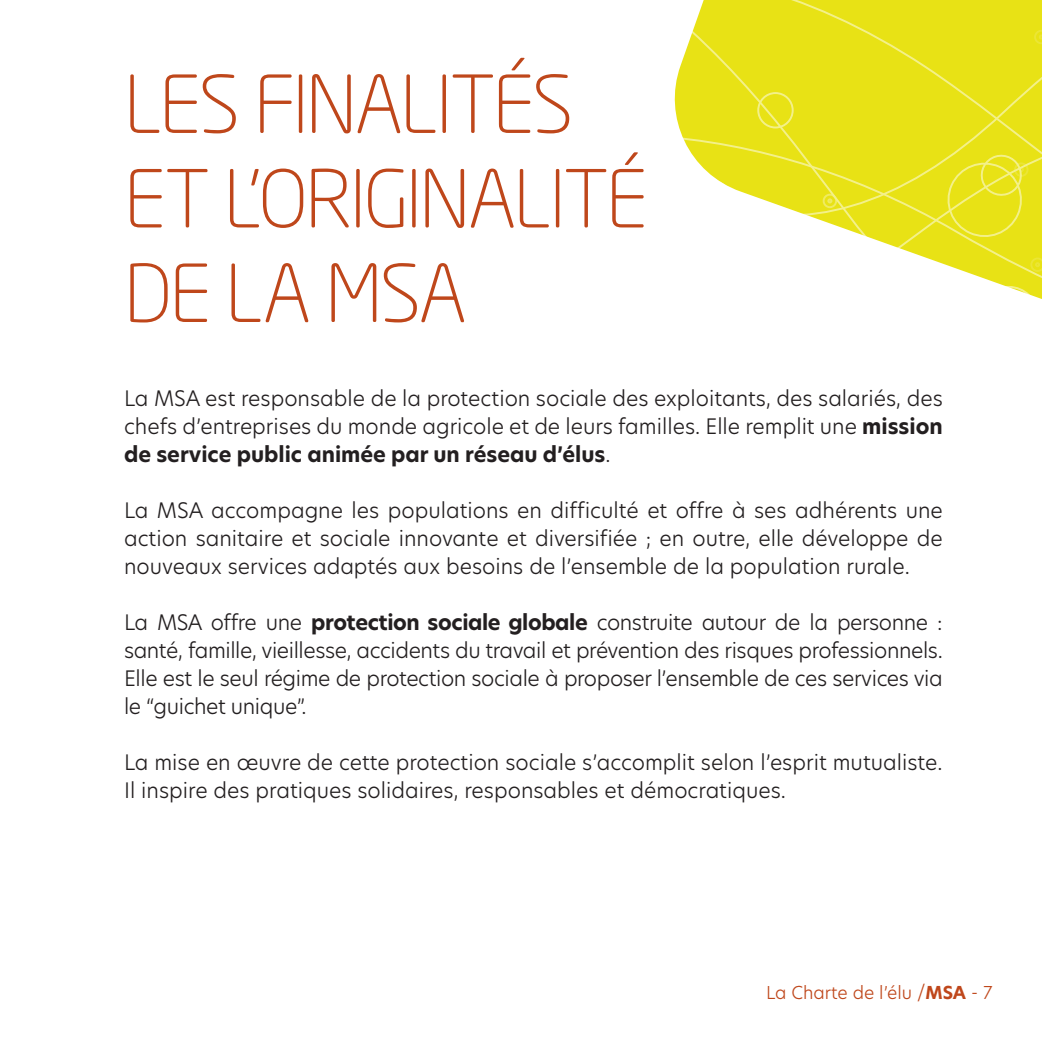
<style>
.page{position:relative;width:1042px;height:1042px;background:#fff}
.page>*{position:absolute;margin:0;border:0;box-sizing:border-box;transform-origin:0 0}
.GROS_TITRE{font:300 78.75px/94.5px "Neo Sans Std";letter-spacing:-.035em;color:#bf471b}
.texte{font:300 21px/28px "Hero New";letter-spacing:-.02em;color:#231f20}
.textelight{font:300 21px/28px "Hero New";color:#231f20;text-align:justify}
.texte-2{font:300 21px/28px "Hero New";color:#231f20}
.t1{font:300 17.5px "Hero New";color:#bf471b}
.s1{font-weight:700}
</style>
<div class="page">
<div style="left:674px;top:0;width:368px;height:104px;background:#e8e215"></div>
<svg style="left:675px;top:104px;width:367px;height:195px"></svg>
<p class="GROS_TITRE" style="left:124px;top:56px;width:525px">LES FINALITÉS<br>ET L’ORIGINALITÉ<br>DE LA MSA</p>
<p class="texte" style="left:124px;top:384px;width:820px;text-align:justify">La MSA est responsable de la protection sociale des exploitants, des salariés, des chefs d’entreprises du monde agricole et de leurs familles. Elle remplit une <span class="s1">mission de service public animée par un réseau d’élus</span>.</p>
<p class="textelight" style="left:124px;top:496px;width:820px">La MSA accompagne les populations en difficulté et offre à ses adhérents une action sanitaire et sociale innovante et diversifiée ; en outre, elle développe de nouveaux services adaptés aux besoins de l’ensemble de la population rurale.</p>
<p class="texte" style="left:124px;top:608px;width:820px">La MSA offre une <span class="s1">protection sociale globale</span> construite autour de la personne : santé, famille, vieillesse, accidents du travail et prévention des risques professionnels.</p>
<p class="texte" style="left:124px;top:664px;width:820px">Elle est le seul régime de protection sociale à proposer l’ensemble de ces services via le “guichet unique”.</p>
<p class="texte-2" style="left:124px;top:748px;width:820px">La mise en œuvre de cette protection sociale s’accomplit selon l’esprit mutualiste.<br>Il inspire des pratiques solidaires, responsables et démocratiques.</p>
<p class="t1" style="left:766px;top:981px;width:228px">La Charte de l’élu /<span class="s1">MSA</span> - 7</p>
</div>
